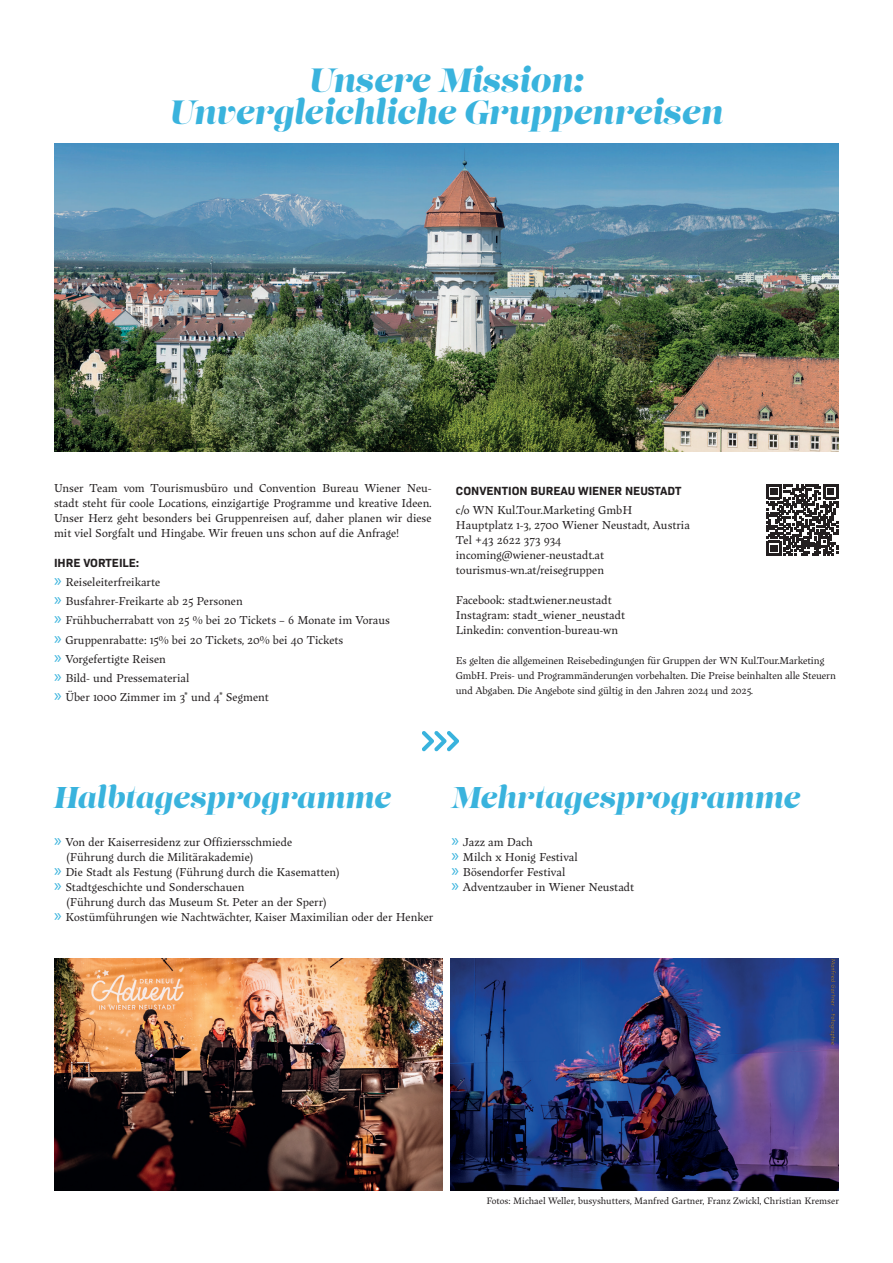
<style>
.page{position:relative;width:893px;height:1263px;background:#fff}
.page>*{position:absolute;margin:0;border:0;box-sizing:border-box;transform-origin:0 0}
.t1{font:italic 33.6px/31.5px "Lust";color:#39b3dd;text-align:center}
.t2{font:italic 30px "Lust";color:#39b3dd}
.t3{font:12px/15px "Maecenas";color:#231f20}
.t4{font:700 12px "Bio Sans";color:#231f20}
.t5{font:10.5px/15px "Maecenas";letter-spacing:-.01em;color:#231f20}
.t6{font:9.75px "Maecenas";color:#231f20}
.s1{font-family:"Myriad Pro";font-size:18px;color:#39b3dd}
</style>
<div class="page">
<img style="left:54px;top:143px;width:785px;height:308px">
<svg style="left:422px;top:731px;width:37px;height:20px"></svg>
<svg style="left:766px;top:484px;width:72px;height:72px"></svg>
<img style="left:450px;top:958px;width:389px;height:232px">
<img style="left:54px;top:958px;width:389px;height:232px">
<h1 class="t1" style="left:170px;top:67px;width:555px">Unsere Mission:<br>Unvergleichliche Gruppenreisen</h1>
<p class="t3" style="left:54px;top:480px;width:379px;text-align:justify">Unser Team vom Tourismusbüro und Convention Bureau Wiener Neu&shy;stadt steht für coole Locations, einzigartige Programme und kreative Ideen.<br>Unser Herz geht besonders bei Gruppenreisen auf, daher planen wir diese mit viel Sorgfalt und Hingabe. Wir freuen uns schon auf die Anfrage!</p>
<p class="t4" style="left:54px;top:553px;width:87px">IHRE VORTEILE:</p>
<p class="t3" style="left:54px;top:572px;width:337px;line-height:19.2px"><span class="s1">»</span> Reiseleiterfreikarte<br><span class="s1">»</span> Busfahrer-Freikarte ab 25 Personen<br><span class="s1">»</span> Frühbucherrabatt von 25 % bei 20 Tickets – 6 Monate im Voraus <span class="s1">»</span> Gruppenrabatte: 15% bei 20 Tickets, 20% bei 40 Tickets<br><span class="s1">»</span> Vorgefertigte Reisen<br><span class="s1">»</span> Bild- und Pressematerial<br><span class="s1">»</span> Über 1000 Zimmer im 3* und 4* Segment</p>
<p class="t4" style="left:456px;top:481px;width:227px">CONVENTION BUREAU WIENER NEUSTADT</p>
<p class="t3" style="left:456px;top:502px;width:236px">c/o WN Kul.Tour.Marketing GmbH<br>Hauptplatz 1-3, 2700 Wiener Neustadt, Austria<br>Tel +43 2622 373 934 incoming@wiener-neustadt.at tourismus-wn.at/reisegruppen</p>
<p class="t3" style="left:456px;top:592px;width:171px">Facebook: stadt.wiener.neustadt<br>Instagram: stadt_wiener_neustadt<br>Linkedin: convention-bureau-wn</p>
<p class="t5" style="left:456px;top:652px;width:382px">Es gelten die allgemeinen Reisebedingungen für Gruppen der WN Kul.Tour.Marketing<br>GmbH. Preis- und Programmänderungen vorbehalten. Die Preise beinhalten alle Steuern und Abgaben. Die Angebote sind gültig in den Jahren 2024 und 2025.</p>
<h2 class="t2" style="left:54px;top:778px;width:339px">Halbtagesprogramme</h2>
<p class="t3" style="left:54px;top:834px;width:240px"><span class="s1">»</span> Von der Kaiserresidenz zur Offiziersschmiede</p>
<p class="t3" style="left:66px;top:849px;width:189px">(Führung durch die Militärakademie)</p>
<p class="t3" style="left:54px;top:864px;width:287px"><span class="s1">»</span> Die Stadt als Festung (Führung durch die Kasematten)</p>
<p class="t3" style="left:54px;top:879px;width:192px"><span class="s1">»</span> Stadtgeschichte und Sonderschauen</p>
<p class="t3" style="left:66px;top:894px;width:262px">(Führung durch das Museum St. Peter an der Sperr)</p>
<p class="t3" style="left:54px;top:909px;width:381px"><span class="s1">»</span> Kostümführungen wie Nachtwächter, Kaiser Maximilian oder der Henker</p>
<h2 class="t2" style="left:452px;top:778px;width:350px">Mehrtagesprogramme</h2>
<p class="t3" style="left:452px;top:834px;width:184px"><span class="s1">»</span> Jazz am Dach<br><span class="s1">»</span> Milch x Honig Festival<br><span class="s1">»</span> Bösendorfer Festival<br><span class="s1">»</span> Adventzauber in Wiener Neustadt</p>
<p class="t6" style="left:486px;top:1194px;width:354px">Fotos: Michael Weller, busyshutters, Manfred Gartner, Franz Zwickl, Christian Kremser</p>
</div>
